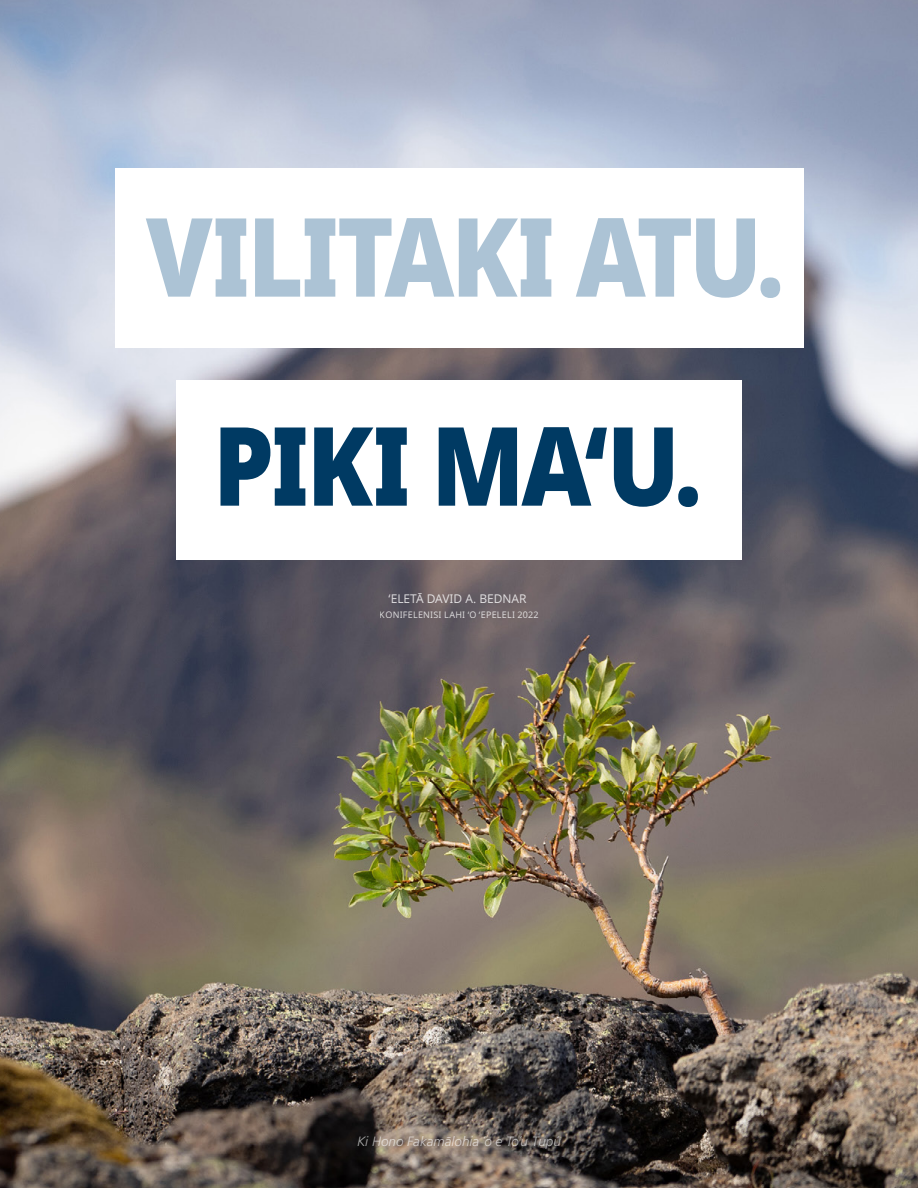
<style>
.page{position:relative;width:918px;height:1188px;background:#fff}
.page>*{position:absolute;margin:0;border:0;box-sizing:border-box;transform-origin:0 0}
.Pull_Quote_Bednar1{font:800 109.5px "Dots Solidlds Lat";letter-spacing:-.03em;color:#acc3d5;scale:.88 1}
.Pull_Quote_Bednar1-2{font:800 109.5px "Dots Solidlds Lat";letter-spacing:-.03em;color:#003a63;scale:.88 1}
.t1{font:italic 300 13.5px "Frutigerlds Lat";color:#fff}
.t2{font:12px "Dots Solidlds Lat";color:#fff}
.t3{font:9px "Dots Solidlds Lat";letter-spacing:.025em;color:#fff}
</style>
<div class="page">
<img style="left:0;top:0;width:918px;height:1188px">
<div style="left:115px;top:168px;width:688px;height:180px;background:#fff"></div>
<div style="left:176px;top:380px;width:566px;height:180px;background:#fff"></div>
<p class="Pull_Quote_Bednar1" style="left:146px;top:173px;width:727px">VILITAKI ATU.</p>
<p class="Pull_Quote_Bednar1-2" style="left:213px;top:382px;width:557px">PIKI MAʻU.</p>
<h3 class="t2" style="left:389px;top:590px;width:139px">ʻELETĀ DAVID A. BEDNAR</h3>
<p class="t3" style="left:380px;top:608px;width:160px">KONIFELENISI LAHI ʻO ʻEPELELI 2022</p>
<h2 class="t1" style="left:357px;top:1132px;width:205px">Ki Hono Fakamālohia ʻo e Toʻu Tupú</h2>
</div>
